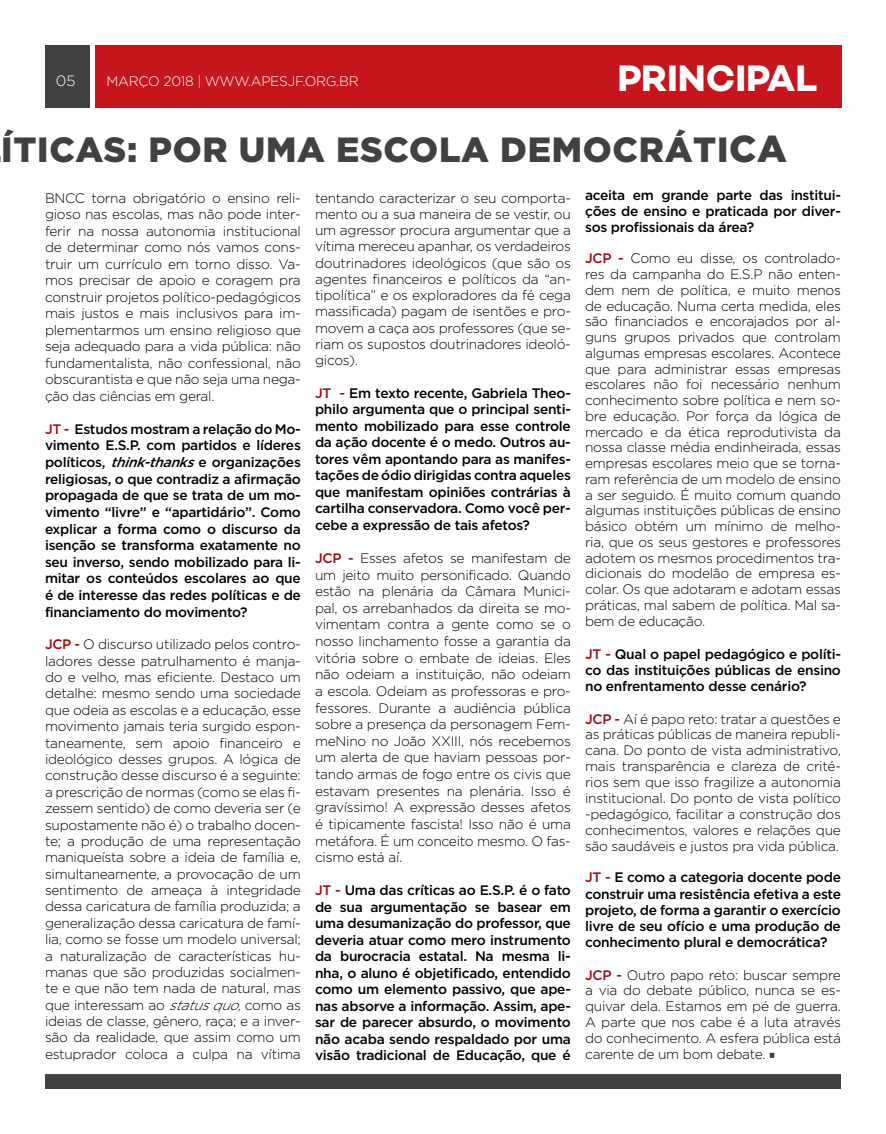
<style>
.page{position:relative;width:886px;height:1134px;background:#fff}
.page>*{position:absolute;margin:0;border:0;box-sizing:border-box;transform-origin:0 0}
.t1{font:37.5px "Campton Bold DEMO";color:#fff}
.t2{font:900 35px "Gotham";letter-spacing:.02em;color:#414042}
.t3{font:300 15px "Gotham";color:#fff}
.t4{font:300 13.75px/16.4px "Gotham";letter-spacing:-.02em;color:#000;text-align:justify}
.t5{font:500 13.75px/16.5px "Gotham";letter-spacing:-.02em;color:#000;text-align:justify}
.t6{font:300 13.75px "Gotham";letter-spacing:-.02em;color:#fff}
.s1{font-size:37.5px}
.s2{color:#9e0b0f}
.s3{font-style:italic}
.s4{font-weight:500;color:#9e0b0f}
</style>
<div class="page">
<div style="left:45px;top:1074px;width:796px;height:15px;background:#414042;border:1px solid #414042"></div>
<div style="left:95px;top:45px;width:746px;height:62px;background:#c4161c"></div>
<div style="left:45px;top:45px;width:45px;height:62px;background:#414143"></div>
<svg style="left:770px;top:1053px;width:4px;height:5px"></svg>
<p class="t3" style="left:56px;top:72px;width:21px">05</p>
<p class="t6" style="left:106px;top:74px;width:254px">MARÇO 2018 | WWW.APESJF.ORG.BR</p>
<h1 class="t1" style="left:617px;top:56px;width:201px">PRINCIPAL</h1>
<h2 class="t2" style="left:1px;top:129px;width:787px">ÍTICAS: POR UMA ESCOLA DEMOCRÁTI<span class="s1">CA</span></h2>
<p class="t4" style="left:45px;top:189px;width:257px">BNCC torna obrigatório o ensino reli&shy;gioso nas escolas, mas não pode inter&shy;ferir na nossa autonomia institucional de determinar como nós vamos cons&shy;truir um currículo em torno disso. Va&shy;mos precisar de apoio e coragem pra construir projetos político-pedagógicos mais justos e mais inclusivos para im&shy;plementarmos um ensino religioso que seja adequado para a vida pública: não fundamentalista, não confessional, não obscurantista e que não seja uma nega&shy;ção das ciências em geral.</p>
<p class="t5" style="left:45px;top:420px;width:257px"><span class="s2">JT -</span> Estudos mostram a relação do Mo&shy;vimento E.S.P. com partidos e líderes políticos, <span class="s3">think-thanks</span>e organizações religiosas, o que contradiz a afirmação propagada de que se trata de um mo&shy;vimento “livre” e “apartidário”. Como explicar a forma como o discurso da isenção se transforma exatamente no seu inverso, sendo mobilizado para li&shy;mitar os conteúdos escolares ao que é de interesse das redes políticas e de financiamento do movimento?</p>
<p class="t4" style="left:45px;top:636px;width:257px"><span class="s4">JCP -</span> O discurso utilizado pelos contro&shy;ladores desse patrulhamento é manja&shy;do e velho, mas eficiente. Destaco um detalhe: mesmo sendo uma sociedade que odeia as escolas e a educação, esse movimento jamais teria surgido espon&shy;taneamente, sem apoio financeiro e ideológico desses grupos. A lógica de construção desse discurso é a seguinte: a prescrição de normas (como se elas fi&shy;zessem sentido) de como deveria ser (e supostamente não é) o trabalho docen&shy;te; a produção de uma representação maniqueísta sobre a ideia de família e, simultaneamente, a provocação de um sentimento de ameaça à integridade dessa caricatura de família produzida; a generalização dessa caricatura de famí&shy;lia, como se fosse um modelo universal; a naturalização de características hu&shy;manas que são produzidas socialmen&shy;te e que não tem nada de natural, mas que interessam ao <span class="s3">statusquo,</span>como as ideias de classe, gênero, raça; e a inver&shy;são da realidade, que assim como um estuprador coloca a culpa na vítima</p>
<p class="t5" style="left:585px;top:187px;width:257px;line-height:15.8px">aceita em grande parte das institui&shy;ções de ensino e praticada por diver&shy;sos profissionais da área?</p>
<p class="t4" style="left:585px;top:250px;width:257px;line-height:15.8px"><span class="s4">JCP -</span> Como eu disse, os controlado&shy;res da campanha do E.S.P não enten&shy;dem nem de política, e muito menos de educação. Numa certa medida, eles são financiados e encorajados por al&shy;guns grupos privados que controlam algumas empresas escolares. Acontece que para administrar essas empresas escolares não foi necessário nenhum conhecimento sobre política e nem so&shy;bre educação. Por força da lógica de mercado e da ética reprodutivista da nossa classe média endinheirada, essas empresas escolares meio que se torna&shy;ram referência de um modelo de ensino a ser seguido. É muito comum quando algumas instituições públicas de ensino básico obtém um mínimo de melho&shy;ria, que os seus gestores e professores adotem os mesmos procedimentos tra&shy;dicionais do modelão de empresa es&shy;colar. Os que adotaram e adotam essas práticas, mal sabem de política. Mal sa&shy;bem de educação.</p>
<p class="t5" style="left:585px;top:645px;width:257px;line-height:16.1px"><span class="s2">JT -</span> Qual o papel pedagógico e políti&shy;co das instituições públicas de ensino no enfrentamento desse cenário?</p>
<p class="t4" style="left:585px;top:711px;width:257px;line-height:15.9px"><span class="s4">JCP -</span> Aí é papo reto: tratar a questões e as práticas públicas de maneira republi&shy;cana. Do ponto de vista administrativo, mais transparência e clareza de crité&shy;rios sem que isso fragilize a autonomia institucional. Do ponto de vista político -pedagógico, facilitar a construção dos conhecimentos, valores e relações que são saudáveis e justos pra vida pública.</p>
<p class="t5" style="left:585px;top:869px;width:257px;line-height:16.1px"><span class="s2">JT -</span> E como a categoria docente pode construir uma resistência efetiva a este projeto, de forma a garantir o exercício livre de seu ofício e uma produção de conhecimento plural e democrática?</p>
<p class="t4" style="left:585px;top:966px;width:257px;line-height:15.9px"><span class="s4">JCP -</span> Outro papo reto: buscar sempre a via do debate público, nunca se es&shy;quivar dela. Estamos em pé de guerra.<br>A parte que nos cabe é a luta através do conhecimento. A esfera pública está carente de um bom debate.</p>
<p class="t4" style="left:315px;top:189px;width:257px">tentando caracterizar o seu comporta&shy;mento ou a sua maneira de se vestir, ou um agressor procura argumentar que a vítima mereceu apanhar, os verdadeiros doutrinadores ideológicos (que são os agentes financeiros e políticos da “an&shy;tipolítica” e os exploradores da fé cega massificada) pagam de isentões e pro&shy;movem a caça aos professores (que se&shy;riam os supostos doutrinadores ideoló&shy;gicos).</p>
<p class="t5" style="left:315px;top:384px;width:257px"><span class="s2">JT -</span> Em texto recente, Gabriela Theo&shy;philo argumenta que o principal senti&shy;mento mobilizado para esse controle da ação docente é o medo. Outros au&shy;tores vêm apontando para as manifes&shy;tações de ódio dirigidas contra aqueles que manifestam opiniões contrárias à cartilha conservadora. Como você per&shy;cebe a expressão de tais afetos?</p>
<p class="t4" style="left:315px;top:550px;width:257px"><span class="s4">JCP -</span> Esses afetos se manifestam de um jeito muito personificado. Quando estão na plenária da Câmara Munici&shy;pal, os arrebanhados da direita se mo&shy;vimentam contra a gente como se o nosso linchamento fosse a garantia da vitória sobre o embate de ideias. Eles não odeiam a instituição, não odeiam a escola. Odeiam as professoras e pro&shy;fessores. Durante a audiência pública sobre a presença da personagem Fem&shy;meNino no João XXIII, nós recebemos um alerta de que haviam pessoas por&shy;tando armas de fogo entre os civis que estavam presentes na plenária. Isso é gravíssimo! A expressão desses afetos é tipicamente fascista! Isso não é uma metáfora. É um conceito mesmo. O fas&shy;cismo está aí.</p>
<p class="t5" style="left:315px;top:881px;width:257px"><span class="s2">JT -</span> Uma das críticas ao E.S.P. é o fato de sua argumentação se basear em uma desumanização do professor, que deveria atuar como mero instrumento da burocracia estatal. Na mesma li&shy;nha, o aluno é objetificado, entendido como um elemento passivo, que ape&shy;nas absorve a informação. Assim, ape&shy;sar de parecer absurdo, o movimento não acaba sendo respaldado por uma visão tradicional de Educação, que é</p>
</div>
